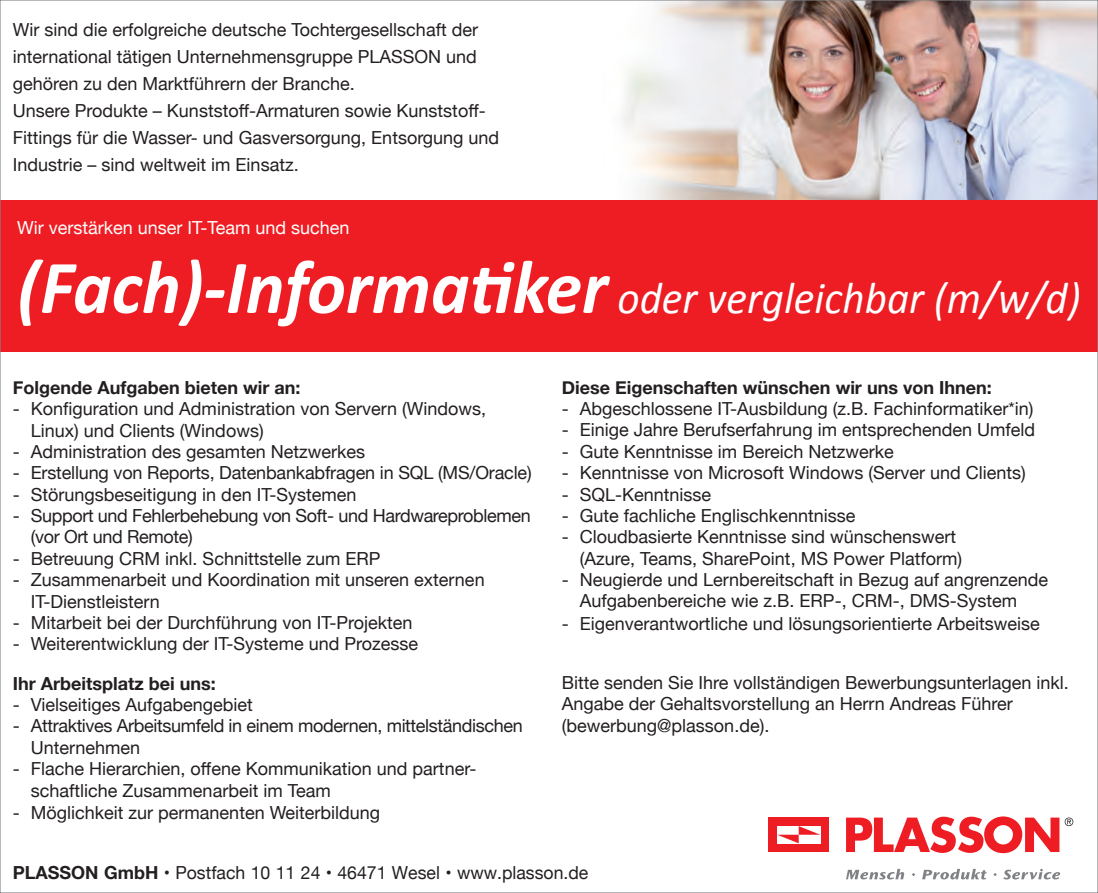
<style>
.page{position:relative;width:1098px;height:893px;background:#fff}
.page>*{position:absolute;margin:0;border:0;box-sizing:border-box;transform-origin:0 0}
.t1{font:italic 45px "Calibri";color:#fff;scale:.96 1}
.t2{font:18px/21.4px "Helvetica Neue";color:#231f20}
.t3{font:18px/21.4px "Helvetica Neue";letter-spacing:-.02em;color:#231f20}
.t4{font:700 18px "Helvetica Neue";color:#231f20}
.t5{font:18px "Helvetica Neue";color:#fff}
.s1{font-weight:700;font-size:76.5px}
.s2{font-weight:700}
</style>
<div class="page">
<img style="left:623px;top:2px;width:472px;height:198px">
<div style="left:0;top:200px;width:1097px;height:152px;background:#ee1d23"></div>
<svg style="left:846px;top:869px;width:213px;height:10px"></svg>
<div style="left:768px;top:817px;width:60px;height:35px;background:#ee1d23"></div>
<svg style="left:777px;top:826px;width:43px;height:17px"></svg>
<svg style="left:846px;top:816px;width:226px;height:37px"></svg>
<p class="t2" style="left:13px;top:17px;width:488px;line-height:27px">Wir sind die erfolgreiche deutsche Tochtergesellschaft der international tätigen Unternehmensgruppe PLASSON und gehören zu den Marktführern der Branche.<br>Unsere Produkte – Kunststoff-Armaturen sowie Kunststoff-Fittings für die Wasser- und Gasversorgung, Entsorgung und Industrie – sind weltweit im Einsatz.</p>
<p class="t5" style="left:17px;top:215px;width:334px">Wir verstärken unser IT-Team und suchen</p>
<h1 class="t1" style="left:17px;top:267px;width:1108px"><span class="s1">(Fach)-Informatiker</span> oder vergleichbar (m/w/d)</h1>
<p class="t4" style="left:13px;top:373px;width:289px">Folgende Aufgaben bieten wir an:</p>
<p class="t2" style="left:31px;top:399px;width:457px;text-indent:-18px">- Konfiguration und Administration von Servern (Windows,<br>Linux) und Clients (Windows)</p>
<p class="t2" style="left:13px;top:442px;width:354px">- Administration des gesamten Netzwerkes</p>
<p class="t2" style="left:13px;top:463px;width:520px">- Erstellung von Reports, Datenbankabfragen in SQL (MS/Oracle)</p>
<p class="t2" style="left:13px;top:485px;width:345px">- Störungsbeseitigung in den IT-Systemen</p>
<p class="t3" style="left:31px;top:506px;width:501px;text-indent:-18px">- Support und Fehlerbehebung von Soft- und Hardwareproblemen (vor Ort und Remote)</p>
<p class="t2" style="left:13px;top:549px;width:369px">- Betreuung CRM inkl. Schnittstelle zum ERP</p>
<p class="t2" style="left:31px;top:570px;width:455px;text-indent:-18px">- Zusammenarbeit und Koordination mit unseren externen<br>IT-Dienstleistern</p>
<p class="t2" style="left:13px;top:613px;width:401px">- Mitarbeit bei der Durchführung von IT-Projekten</p>
<p class="t2" style="left:13px;top:634px;width:407px">- Weiterentwicklung der IT-Systeme und Prozesse</p>
<p class="t4" style="left:13px;top:669px;width:204px">Ihr Arbeitsplatz bei uns:</p>
<p class="t2" style="left:13px;top:695px;width:242px">- Vielseitiges Aufgabengebiet</p>
<p class="t3" style="left:31px;top:716px;width:493px;text-indent:-18px">- Attraktives Arbeitsumfeld in einem modernen, mittelständischen<br>Unternehmen</p>
<p class="t2" style="left:31px;top:759px;width:447px;text-indent:-18px">- Flache Hierarchien, offene Kommunikation und partner&shy;schaftliche Zusammenarbeit im Team</p>
<p class="t2" style="left:13px;top:803px;width:369px">- Möglichkeit zur permanenten Weiterbildung</p>
<p class="t4" style="left:561px;top:373px;width:431px">Diese Eigenschaften wünschen wir uns von Ihnen:</p>
<p class="t2" style="left:561px;top:399px;width:473px">- Abgeschlossene IT-Ausbildung (z.B. Fachinformatiker*in)</p>
<p class="t2" style="left:561px;top:420px;width:475px">- Einige Jahre Berufserfahrung im entsprechenden Umfeld</p>
<p class="t2" style="left:561px;top:442px;width:333px">- Gute Kenntnisse im Bereich Netzwerke</p>
<p class="t2" style="left:561px;top:463px;width:465px">- Kenntnisse von Microsoft Windows (Server und Clients)</p>
<p class="t2" style="left:561px;top:484px;width:151px">- SQL-Kenntnisse</p>
<p class="t2" style="left:561px;top:506px;width:295px">- Gute fachliche Englischkenntnisse</p>
<p class="t2" style="left:579px;top:527px;width:384px;text-indent:-18px">- Cloudbasierte Kenntnisse sind wünschenswert (Azure, Teams, SharePoint, MS Power Platform)</p>
<p class="t2" style="left:579px;top:570px;width:470px;text-indent:-18px">- Neugierde und Lernbereitschaft in Bezug auf angrenzende<br>Aufgabenbereiche wie z.B. ERP-, CRM-, DMS-System</p>
<p class="t2" style="left:561px;top:614px;width:479px">- Eigenverantwortliche und lösungsorientierte Arbeitsweise</p>
<p class="t2" style="left:561px;top:673px;width:508px">Bitte senden Sie Ihre vollständigen Bewerbungsunterlagen inkl.<br>Angabe der Gehaltsvorstellung an Herrn Andreas Führer (bewerbung@plasson.de).</p>
<p class="t2" style="left:13px;top:863px;width:577px"><span class="s2">PLASSON GmbH</span> • Postfach 10 11 24 • 46471 Wesel • www.plasson.de</p>
</div>
